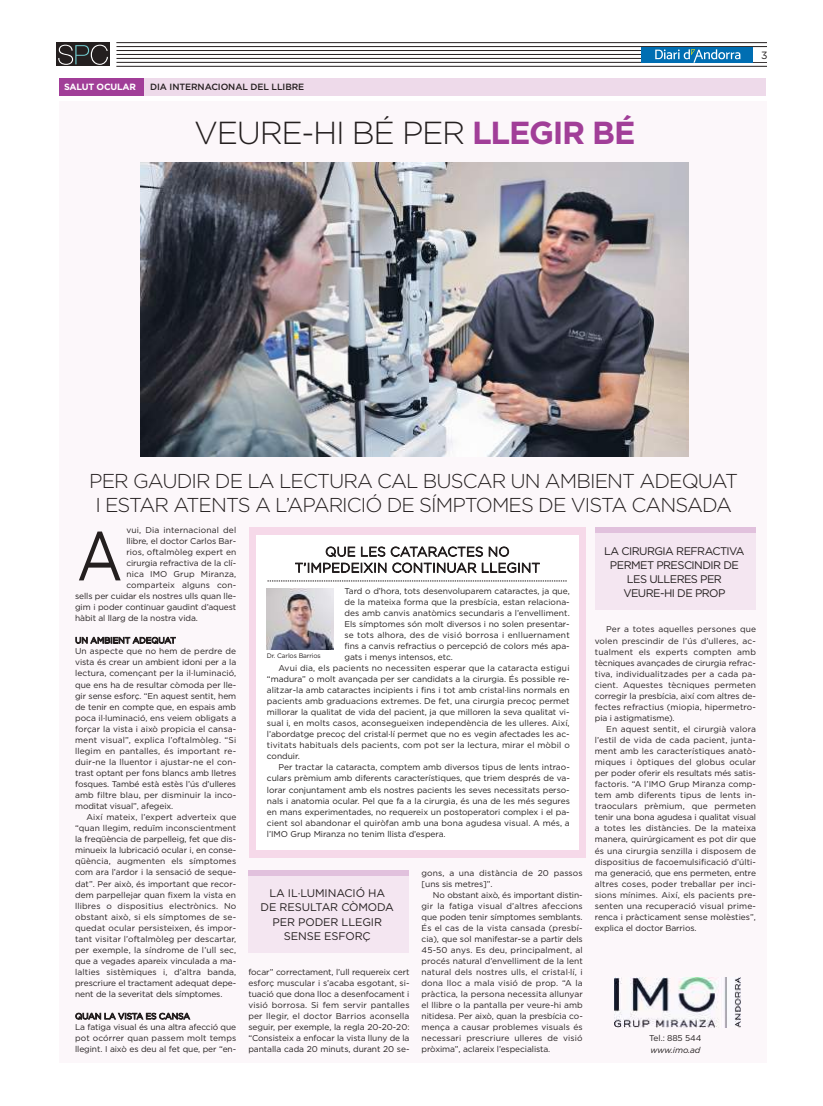
<style>
.page{position:relative;width:823px;height:1106px;background:#fff}
.page>*{position:absolute;margin:0;border:0;box-sizing:border-box;transform-origin:0 0}
.t1{font:69.3px "Gotham";color:#241f1f;scale:.85 1}
.t2{font:300 31.8px "Gotham";letter-spacing:-.04em;color:#241f1f}
.t3{font:300 20.1px/23.9px "Gotham";letter-spacing:-.045em;color:#241f1f;text-align:center}
.t4{font:300 13.1px/16.1px "Gotham";letter-spacing:.02em;color:#241f1f;text-align:center}
.t5{font:11px/14.1px "Gotham";letter-spacing:-.05em;color:#241f1f;text-align:center}
.t6{font:11px/14.1px "Gotham";letter-spacing:-.01em;color:#241f1f;text-align:center}
.t7{font:10.5px "Gotham";color:#241f1f}
.t8{font:500 9px "Gotham";letter-spacing:-.01em;color:#241f1f}
.t9{font:700 9px "Gotham";letter-spacing:-.02em;color:#fff}
.t10{font:8.4px/11.1px "Gotham";letter-spacing:-.005em;color:#241f1f;text-align:justify}
.t11{font:8.4px/11.1px "Gotham";letter-spacing:.015em;color:#241f1f}
.t12{font:italic 8.4px "Gotham";letter-spacing:-.01em;color:#241f1f}
.t13{font:6.5px "Gotham";letter-spacing:-.02em;color:#241f1f}
.s1{font-weight:700;color:#a13e98}
</style>
<div class="page">
<div style="left:59px;top:101px;width:706px;height:961px;background:#fcf7fa"></div>
<div style="left:144px;top:79px;width:621px;height:17px;background:#eedaea"></div>
<div style="left:59px;top:79px;width:85px;height:17px;background:#a13e98"></div>
<img style="left:141px;top:162px;width:547px;height:294px">
<img style="left:614px;top:977px;width:125px;height:50px">
<div style="left:249px;top:527px;width:336px;height:330px;background:#f6d9e9"></div>
<div style="left:256px;top:535px;width:322px;height:314px;background:#fff"></div>
<svg style="left:267px;top:580px;width:299px;height:1px"></svg>
<img style="left:267px;top:588px;width:67px;height:61px">
<div style="left:248px;top:870px;width:160px;height:82px;background:#f4e6f1"></div>
<div style="left:248px;top:870px;width:160px;height:5px;background:#e1c1dd"></div>
<div style="left:595px;top:527px;width:160px;height:83px;background:#f4e6f1"></div>
<div style="left:595px;top:527px;width:160px;height:6px;background:#e1c1dd"></div>
<hr style="left:116px;top:66px;width:650px;height:1px;background:#241f1f">
<hr style="left:116px;top:42px;width:650px;height:1px;background:#241f1f">
<hr style="left:116px;top:62px;width:650px;height:1px;background:#241f1f">
<hr style="left:116px;top:58px;width:650px;height:1px;background:#241f1f">
<hr style="left:116px;top:54px;width:650px;height:1px;background:#241f1f">
<hr style="left:116px;top:50px;width:650px;height:1px;background:#241f1f">
<hr style="left:116px;top:46px;width:650px;height:1px;background:#241f1f">
<div style="left:752px;top:48px;width:15px;height:13px;background:#fff"></div>
<div style="left:641px;top:47px;width:111px;height:15px;background:#006eb2"></div>
<svg style="left:655px;top:49px;width:85px;height:13px"></svg>
<div style="left:57px;top:43px;width:53px;height:23px;background:#241f1f"></div>
<svg style="left:58px;top:45px;width:50px;height:20px"></svg>
<p class="t9" style="left:64px;top:81px;width:74px">SALUT OCULAR</p>
<p class="t8" style="left:150px;top:81px;width:156px">DIA INTERNACIONAL DEL LLIBRE</p>
<h2 class="t2" style="left:194px;top:112px;width:442px">VEURE-HI BÉ PER <span class="s1">LLEGIR BÉ</span></h2>
<p class="t7" style="left:760px;top:48px;width:8px">3</p>
<h3 class="t3" style="left:89px;top:468px;width:650px">PER GAUDIR DE LA LECTURA CAL BUSCAR UN AMBIENT ADEQUAT<br>I ESTAR ATENTS A L’APARICIÓ DE SÍMPTOMES DE VISTA CANSADA</h3>
<p class="t11" style="left:126px;top:524px;width:111px">vui, Dia internacional del</p>
<p class="t10" style="left:126px;top:535px;width:111px">llibre, el doctor Carlos Bar-</p>
<p class="t10" style="left:126px;top:546px;width:111px">rios, oftalmòleg expert en</p>
<p class="t10" style="left:126px;top:557px;width:111px">cirurgia refractiva de la clí-</p>
<p class="t11" style="left:126px;top:568px;width:111px">nica IMO Grup Miranza,</p>
<p class="t11" style="left:126px;top:579px;width:111px">comparteix alguns con-</p>
<p class="t10" style="left:75px;top:590px;width:162px">sells per cuidar els nostres ulls quan lle-</p>
<p class="t10" style="left:75px;top:601px;width:162px">gim i poder continuar gaudint d’aquest</p>
<p class="t10" style="left:75px;top:612px;width:124px">hàbit al llarg de la nostra vida.</p>
<p class="t10" style="left:75px;top:634px;width:163px;text-align:left">UN AMBIENT ADEQUAT<br>Un aspecte que no hem de perdre de vista és crear un ambient idoni per a la lectura, començant per la il·luminació, que ens ha de resultar còmoda per lle&shy;gir sense esforç. “En aquest sentit, hem de tenir en compte que, en espais amb poca il·luminació, ens veiem obligats a forçar la vista i això propicia el cansa&shy;ment visual”, explica l’oftalmòleg. “Si llegim en pantalles, és important re&shy;duir-ne la lluentor i ajustar-ne el con&shy;trast optant per fons blancs amb lletres fosques. També està estès l’ús d’ulleres amb filtre blau, per disminuir la inco&shy;moditat visual”, afegeix.</p>
<p class="t10" style="left:75px;top:811px;width:163px;text-indent:11px">Així mateix, l’expert adverteix que “quan llegim, reduïm inconscientment la freqüència de parpelleig, fet que dis&shy;minueix la lubricació ocular i, en conse&shy;qüència, augmenten els símptomes com ara l’ardor i la sensació de seque&shy;dat”. Per això, és important que recor&shy;dem parpellejar quan fixem la vista en llibres o dispositius electrònics. No obstant això, si els símptomes de se&shy;quedat ocular persisteixen, és impor&shy;tant visitar l’oftalmòleg per descartar, per exemple, la síndrome de l’ull sec, que a vegades apareix vinculada a ma&shy;lalties sistèmiques i, d’altra banda, prescriure el tractament adequat depe&shy;nent de la severitat dels símptomes.</p>
<p class="t10" style="left:75px;top:1010px;width:163px;text-align:left">QUAN LA VISTA ES CANSA<br>La fatiga visual és una altra afecció que pot ocórrer quan passem molt temps llegint. I això es deu al fet que, per “en-</p>
<h1 class="t1" style="left:76px;top:511px;width:56px">A</h1>
<h3 class="t4" style="left:294px;top:543px;width:246px">QUE LES CATARACTES NO<br>T’IMPEDEIXIN CONTINUAR LLEGINT</h3>
<p class="t13" style="left:267px;top:652px;width:55px">Dr. Carlos Barrios</p>
<p class="t10" style="left:344px;top:585px;width:227px">Tard o d’hora, tots desenvoluparem cataractes, ja que, de la mateixa forma que la presbícia, estan relaciona&shy;des amb canvis anatòmics secundaris a l’envelliment.<br>Els símptomes són molt diversos i no solen presentar&shy;se tots alhora, des de visió borrosa i enlluernament fins a canvis refractius o percepció de colors més apa&shy;gats i menys intensos, etc.</p>
<p class="t10" style="left:267px;top:662px;width:304px;text-indent:11px">Avui dia, els pacients no necessiten esperar que la cataracta estigui “madura” o molt avançada per ser candidats a la cirurgia. És possible re&shy;alitzar-la amb cataractes incipients i fins i tot amb cristal·lins normals en pacients amb graduacions extremes. De fet, una cirurgia precoç permet millorar la qualitat de vida del pacient, ja que milloren la seva qualitat vi&shy;sual i, en molts casos, aconsegueixen independència de les ulleres. Així, l’abordatge precoç del cristal·lí permet que no es vegin afectades les ac&shy;tivitats habituals dels pacients, com pot ser la lectura, mirar el mòbil o conduir.</p>
<p class="t10" style="left:267px;top:761px;width:304px;text-indent:11px">Per tractar la cataracta, comptem amb diversos tipus de lents intrao&shy;culars prèmium amb diferents característiques, que triem després de va&shy;lorar conjuntament amb els nostres pacients les seves necessitats perso&shy;nals i anatomia ocular. Pel que fa a la cirurgia, és una de les més segures en mans experimentades, no requereix un postoperatori complex i el pa&shy;cient sol abandonar el quiròfan amb una bona agudesa visual. A més, a l’IMO Grup Miranza no tenim llista d’espera.</p>
<h3 class="t6" style="left:260px;top:886px;width:135px">LA IL·LUMINACIÓ HA<br>DE RESULTAR CÒMODA<br>PER PODER LLEGIR<br>SENSE ESFORÇ</h3>
<p class="t10" style="left:248px;top:966px;width:162px">focar” correctament, l’ull requereix cert esforç muscular i s’acaba esgotant, si&shy;tuació que dona lloc a desenfocament i visió borrosa. Si fem servir pantalles per llegir, el doctor Barrios aconsella seguir, per exemple, la regla 20-20-20: “Consisteix a enfocar la vista lluny de la pantalla cada 20 minuts, durant 20 se-</p>
<p class="t11" style="left:421px;top:866px;width:162px">gons, a una distància de 20 passos [uns sis metres]”.</p>
<p class="t10" style="left:421px;top:889px;width:163px;text-indent:11px">No obstant això, és important distin&shy;gir la fatiga visual d’altres afeccions que poden tenir símptomes semblants.<br>És el cas de la vista cansada (presbí&shy;cia), que sol manifestar-se a partir dels 45-50 anys. Es deu, principalment, al procés natural d’envelliment de la lent natural dels nostres ulls, el cristal·lí, i dona lloc a mala visió de prop. “A la pràctica, la persona necessita allunyar el llibre o la pantalla per veure-hi amb nitidesa. Per això, quan la presbícia co&shy;mença a causar problemes visuals és necessari prescriure ulleres de visió pròxima”, aclareix l’especialista.</p>
<h3 class="t5" style="left:604px;top:543px;width:142px">LA CIRURGIA REFRACTIVA<br>PERMET PRESCINDIR DE<br>LES ULLERES PER<br>VEURE-HI DE PROP</h3>
<p class="t10" style="left:594px;top:624px;width:163px;text-indent:11px">Per a totes aquelles persones que volen prescindir de l’ús d’ulleres, ac&shy;tualment els experts compten amb tècniques avançades de cirurgia refrac&shy;tiva, individualitzades per a cada pa&shy;cient. Aquestes tècniques permeten corregir la presbícia, així com altres de&shy;fectes refractius (miopia, hipermetro&shy;pia i astigmatisme).</p>
<p class="t10" style="left:594px;top:723px;width:163px;text-indent:11px">En aquest sentit, el cirurgià valora l’estil de vida de cada pacient, junta&shy;ment amb les característiques anatò&shy;miques i òptiques del globus ocular per poder oferir els resultats més satis&shy;factoris. “A l’IMO Grup Miranza comp&shy;tem amb diferents tipus de lents in&shy;traoculars prèmium, que permeten tenir una bona agudesa i qualitat visual a totes les distàncies. De la mateixa manera, quirúrgicament es pot dir que és una cirurgia senzilla i disposem de dispositius de facoemulsificació d’últi&shy;ma generació, que ens permeten, entre altres coses, poder treballar per inci&shy;sions mínimes. Així, els pacients pre&shy;senten una recuperació visual prime&shy;renca i pràcticament sense molèsties”, explica el doctor Barrios.</p>
<p class="t10" style="left:649px;top:1032px;width:54px">Tel.: 885 544</p>
<p class="t12" style="left:650px;top:1044px;width:51px">www.imo.ad</p>
</div>
